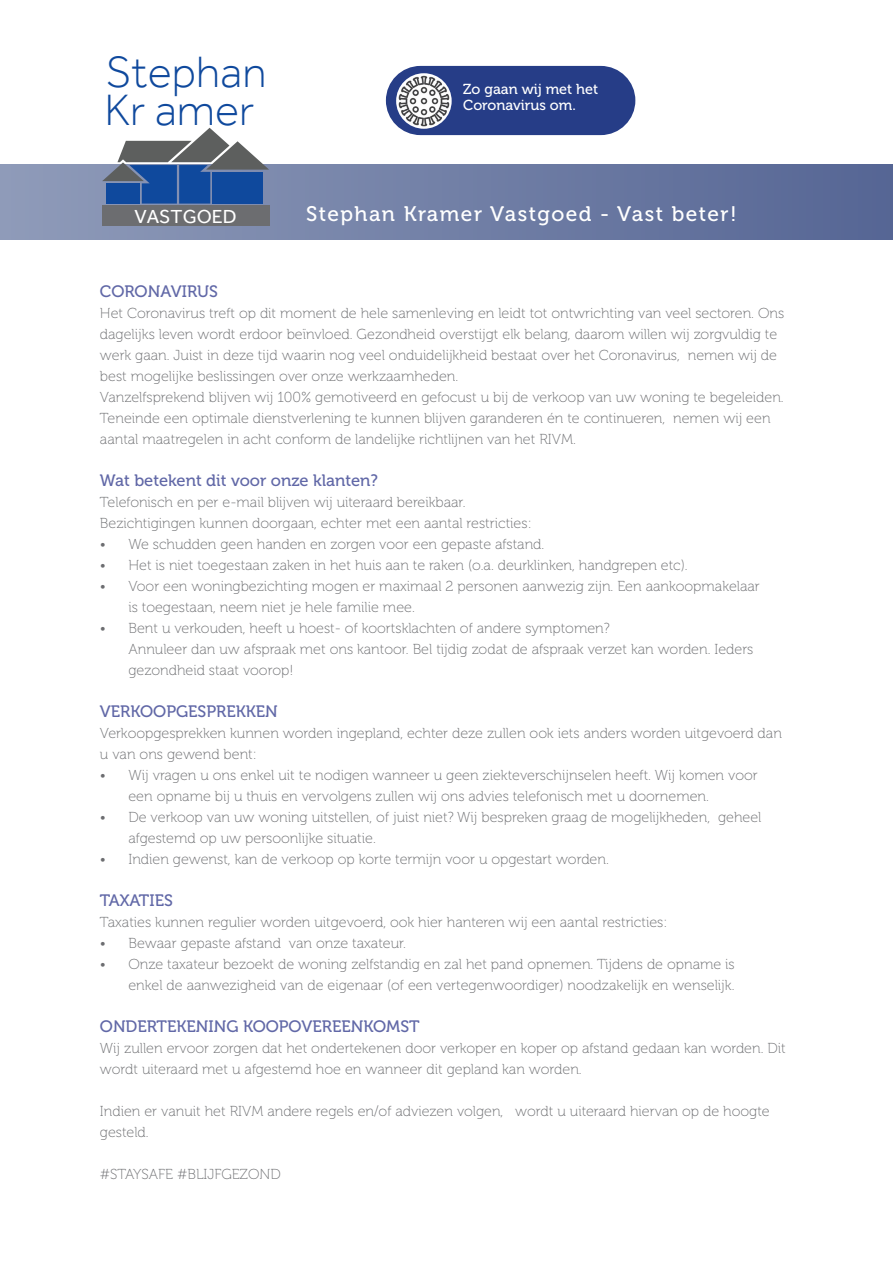
<style>
.page{position:relative;width:893px;height:1263px;background:#fff}
.page>*{position:absolute;margin:0;border:0;box-sizing:border-box;transform-origin:0 0}
.t1{font:300 45.15px "Effra";color:#0f499d}
.Paragraph_Style_1{font:21px "Museo 500";letter-spacing:.07em;color:#fff}
.t2{font:19.35px "Effra";color:#fff}
.Paragraph_Style_1-2{font:16.5px "Museo 500";color:#6168a7}
.t3{font:14.4px/21px "Museo 100";color:#6c6d70}
.t4{font:14.4px "Museo 500";color:#fff}
</style>
<div class="page">
<div style="left:0;top:165px;width:893px;height:74px;background:linear-gradient(to right,#8d99b4,#566696)"></div>
<div style="left:386px;top:66px;width:249px;height:69px;background:#263d87;border-radius:35px"></div>
<img style="left:396px;top:73px;width:56px;height:56px;border-radius:28px">
<div style="left:102px;top:206px;width:167px;height:20px;background:#6c6d70"></div>
<svg style="left:102px;top:128px;width:167px;height:76px"></svg>
<h1 class="t1" style="left:106px;top:47px;width:162px">Stephan</h1>
<h1 class="t1" style="left:104px;top:85px;width:151px">Kr amer</h1>
<h3 class="t2" style="left:134px;top:205px;width:104px">VASTGOED</h3>
<p class="t4" style="left:463px;top:81px;width:136px">Zo gaan wij met het</p>
<p class="t4" style="left:463px;top:97px;width:114px">Coronavirus om.</p>
<p class="Paragraph_Style_1" style="left:306px;top:202px;width:432px">Stephan Kramer Vastgoed - Vast beter!</p>
<p class="Paragraph_Style_1-2" style="left:100px;top:282px;width:120px">CORONAVIRUS</p>
<p class="t3" style="left:100px;top:303px;width:686px">Het Coronavirus treft op dit moment de hele samenleving en leidt tot ontwrichting van veel sectoren. Ons dagelijks leven wordt erdoor beïnvloed. Gezondheid overstijgt elk belang, daarom willen wij zorgvuldig te werk gaan. Juist in deze tijd waarin nog veel onduidelijkheid bestaat over het Coronavirus, nemen wij de best mogelijke beslissingen over onze werkzaamheden.</p>
<p class="t3" style="left:100px;top:387px;width:685px">Vanzelfsprekend blijven wij 100% gemotiveerd en gefocust u bij de verkoop van uw woning te begeleiden.<br>Teneinde een optimale dienstverlening te kunnen blijven garanderen én te continueren, nemen wij een aantal maatregelen in acht conform de landelijke richtlijnen van het RIVM.</p>
<p class="Paragraph_Style_1-2" style="left:100px;top:471px;width:280px">Wat betekent dit voor onze klanten?</p>
<p class="t3" style="left:100px;top:492px;width:367px">Telefonisch en per e-mail blijven wij uiteraard bereikbaar.</p>
<p class="t3" style="left:100px;top:513px;width:433px">Bezichtigingen kunnen doorgaan, echter met een aantal restricties:</p>
<p class="t3" style="left:100px;top:534px;width:446px">• We schudden geen handen en zorgen voor een gepaste afstand.</p>
<p class="t3" style="left:100px;top:555px;width:589px">• Het is niet toegestaan zaken in het huis aan te raken (o.a. deurklinken, handgrepen etc).</p>
<p class="t3" style="left:100px;top:576px;width:661px">• Voor een woningbezichting mogen er maximaal 2 personen aanwezig zijn. Een aankoopmakelaar</p>
<p class="t3" style="left:128px;top:597px;width:288px">is toegestaan, neem niet je hele familie mee.</p>
<p class="t3" style="left:100px;top:618px;width:511px">• Bent u verkouden, heeft u hoest- of koortsklachten of andere symptomen?</p>
<p class="t3" style="left:128px;top:639px;width:626px">Annuleer dan uw afspraak met ons kantoor. Bel tijdig zodat de afspraak verzet kan worden. Ieders gezondheid staat voorop!</p>
<p class="Paragraph_Style_1-2" style="left:100px;top:702px;width:179px">VERKOOPGESPREKKEN</p>
<p class="t3" style="left:100px;top:723px;width:683px">Verkoopgesprekken kunnen worden ingepland, echter deze zullen ook iets anders worden uitgevoerd dan u van ons gewend bent:</p>
<p class="t3" style="left:128px;top:765px;width:631px;text-indent:-28px">• Wij vragen u ons enkel uit te nodigen wanneer u geen ziekteverschijnselen heeft. Wij komen voor een opname bij u thuis en vervolgens zullen wij ons advies telefonisch met u doornemen.</p>
<p class="t3" style="left:128px;top:807px;width:635px;text-indent:-28px">• De verkoop van uw woning uitstellen, of juist niet? Wij bespreken graag de mogelijkheden, geheel afgestemd op uw persoonlijke situatie.</p>
<p class="t3" style="left:100px;top:849px;width:510px">• Indien gewenst, kan de verkoop op korte termijn voor u opgestart worden.</p>
<p class="Paragraph_Style_1-2" style="left:100px;top:891px;width:74px">TAXATIES</p>
<p class="t3" style="left:100px;top:912px;width:569px">Taxaties kunnen regulier worden uitgevoerd, ook hier hanteren wij een aantal restricties:</p>
<p class="t3" style="left:100px;top:933px;width:308px">• Bewaar gepaste afstand van onze taxateur.</p>
<p class="t3" style="left:100px;top:954px;width:636px;text-align:right">• Onze taxateur bezoekt de woning zelfstandig en zal het pand opnemen. Tijdens de opname is enkel de aanwezigheid van de eigenaar (of een vertegenwoordiger) noodzakelijk en wenselijk.</p>
<p class="Paragraph_Style_1-2" style="left:100px;top:1017px;width:321px">ONDERTEKENING KOOPOVEREENKOMST</p>
<p class="t3" style="left:100px;top:1038px;width:687px">Wij zullen ervoor zorgen dat het ondertekenen door verkoper en koper op afstand gedaan kan worden. Dit wordt uiteraard met u afgestemd hoe en wanneer dit gepland kan worden.</p>
<p class="t3" style="left:100px;top:1101px;width:671px">Indien er vanuit het RIVM andere regels en/of adviezen volgen, wordt u uiteraard hiervan op de hoogte gesteld.</p>
<p class="t3" style="left:100px;top:1164px;width:182px">#STAYSAFE #BLIJFGEZOND</p>
</div>
